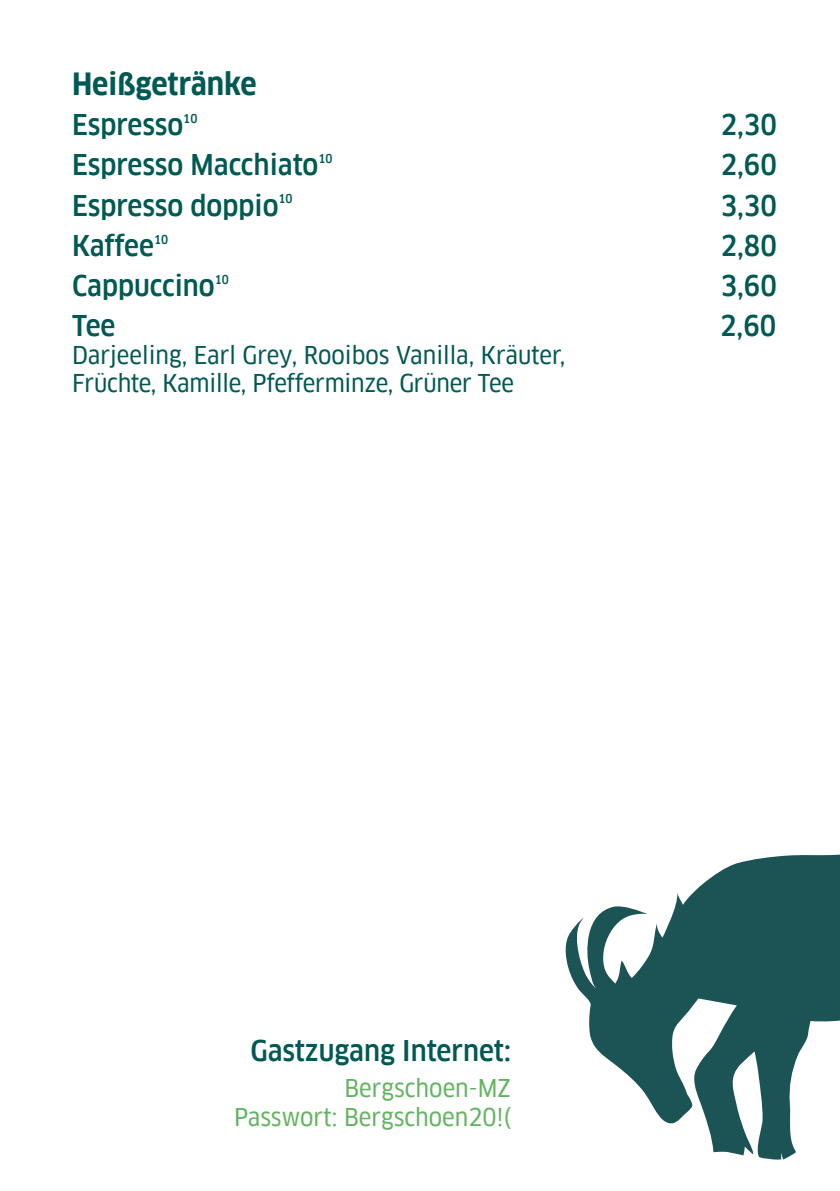
<style>
.page{position:relative;width:840px;height:1191px;background:#fff}
.page>*{position:absolute;margin:0;border:0;box-sizing:border-box;transform-origin:0 0}
.t1{font:700 30px "Clan Narrow";color:#005953}
.t2{font:500 28px "Clan Narrow";color:#005953}
.t3{font:24px/28px "Clan Narrow News";letter-spacing:-.01em;color:#005953}
.t4{font:24px/28.8px "Clan Narrow News";color:#63b461;text-align:right}
.t5{font:500 12px "Clan Narrow";color:#005953}
</style>
<div class="page">
<svg style="left:565px;top:854px;width:274px;height:305px;fill:#1c5354"></svg>
<p class="t1" style="left:72px;top:68px;width:186px">Heißgetränke</p>
<p class="t2" style="left:72px;top:110px;width:113px">Espresso</p>
<p class="t5" style="left:183px;top:113px;width:16px">10</p>
<p class="t2" style="left:720px;top:110px;width:58px">2,30</p>
<p class="t2" style="left:72px;top:150px;width:248px">Espresso Macchiato</p>
<p class="t5" style="left:318px;top:153px;width:16px">10</p>
<p class="t2" style="left:720px;top:150px;width:58px">2,60</p>
<p class="t2" style="left:72px;top:190px;width:208px">Espresso doppio</p>
<p class="t5" style="left:278px;top:193px;width:16px">10</p>
<p class="t2" style="left:720px;top:190px;width:58px">3,30</p>
<p class="t2" style="left:72px;top:230px;width:84px">Kaffee</p>
<p class="t5" style="left:154px;top:233px;width:16px">10</p>
<p class="t2" style="left:720px;top:230px;width:58px">2,80</p>
<p class="t2" style="left:72px;top:270px;width:144px">Cappuccino</p>
<p class="t5" style="left:215px;top:273px;width:16px">10</p>
<p class="t2" style="left:720px;top:270px;width:58px">3,60</p>
<p class="t2" style="left:72px;top:310px;width:45px">Tee</p>
<p class="t2" style="left:719px;top:310px;width:58px">2,60</p>
<p class="t3" style="left:72px;top:341px;width:494px">Darjeeling, Earl Grey, Rooibos Vanilla, Kräuter,<br>Früchte, Kamille, Pfefferminze, Grüner Tee</p>
<p class="t2" style="left:250px;top:1035px;width:262px">Gastzugang Internet:</p>
<p class="t4" style="left:234px;top:1074px;width:278px">Bergschoen-MZ<br>Passwort: Bergschoen20!(</p>
</div>
